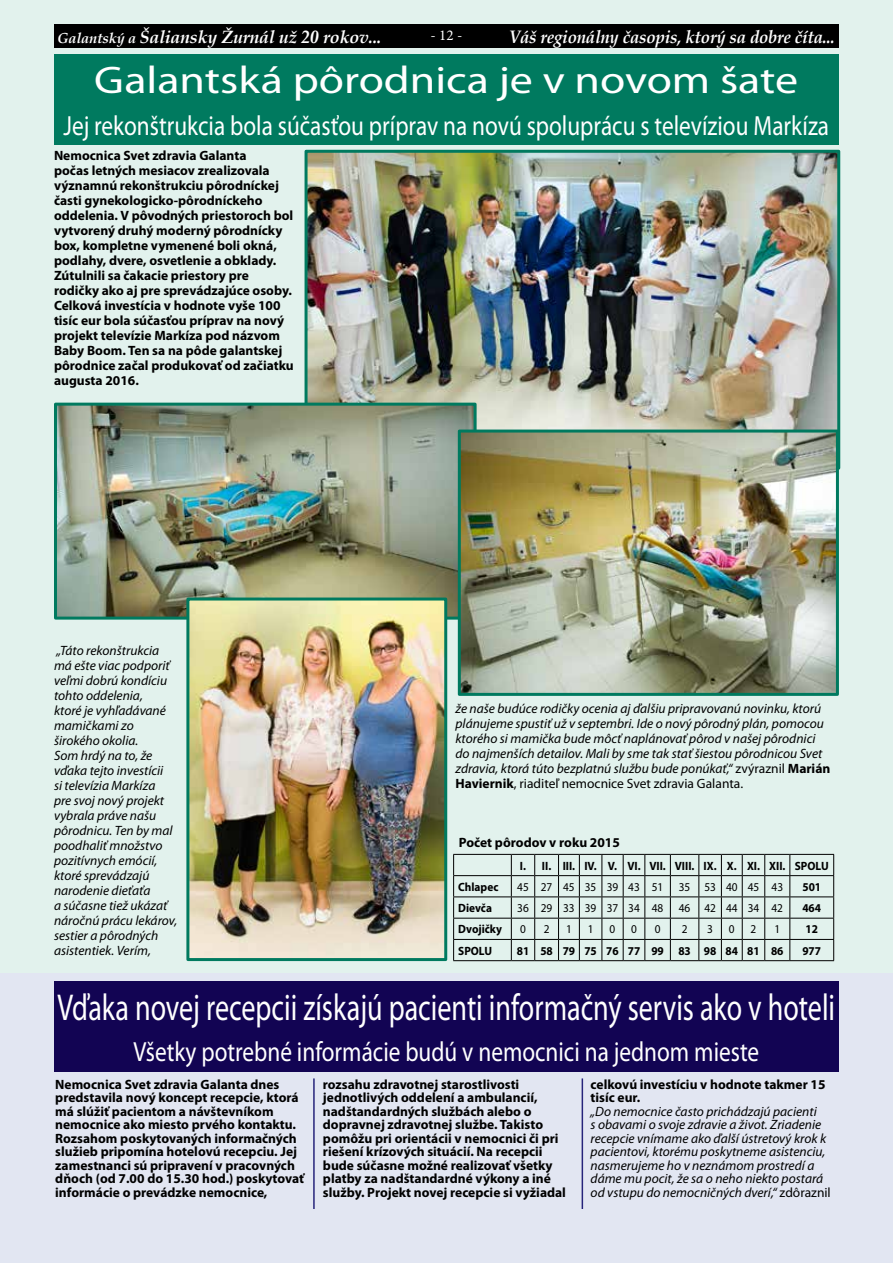
<style>
.page{position:relative;width:893px;height:1263px;background:#fff}
.page>*{position:absolute;margin:0;border:0;box-sizing:border-box;transform-origin:0 0}
.t1{font:38.7px "Myriad Pro";color:#fff;scale:1.19 1}
.t2{font:37.5px "Myriad Pro";color:#fff;scale:.75 1}
.t3{font:27.75px "Myriad Pro";color:#fff;scale:.84 1}
.t4{font:italic 700 18px "Book Antiqua";letter-spacing:-.01em;color:#fff;scale:.93 1}
.t5{font:italic 700 17.7px "Book Antiqua";letter-spacing:-.01em;color:#fff}
.t6{font:15px "Minion Pro";color:#fff}
.t7{font:700 13.5px/13.5px "Myriad Pro";color:#000}
.t8{font:italic 13.5px/15px "Myriad Pro";color:#000}
.t9{font:700 12px "Myriad Pro";color:#000;scale:.94 1}
.t10{font:12px "Myriad Pro";color:#000;scale:.94 1}
.s1{font-size:14.55px}
.s2{font-style:normal}
.s3{font-weight:700;font-style:normal}
</style>
<div class="page">
<div style="left:0;top:0;width:893px;height:974px;background:#e2f2ed"></div>
<div style="left:0;top:974px;width:893px;height:289px;background:#e2e6f2"></div>
<div style="left:54px;top:54px;width:785px;height:91px;background:#007a5f"></div>
<div style="left:54px;top:981px;width:785px;height:90px;background:#120453"></div>
<img style="left:309px;top:154px;width:527px;height:275px">
<div style="left:305px;top:150px;width:535px;height:320px;border:3px solid #007a5f"></div>
<img style="left:58px;top:407px;width:415px;height:209px">
<div style="left:54px;top:403px;width:423px;height:217px;border:3px solid #007a5f"></div>
<hr style="left:453px;top:854px;width:58px;height:1px;background:#000">
<hr style="left:790px;top:854px;width:44px;height:1px;background:#000">
<hr style="left:453px;top:875px;width:58px;height:1px;background:#000">
<hr style="left:790px;top:875px;width:44px;height:1px;background:#000">
<hr style="left:453px;top:896px;width:58px;height:1px;background:#000">
<hr style="left:790px;top:896px;width:44px;height:1px;background:#000">
<hr style="left:453px;top:918px;width:58px;height:1px;background:#000">
<hr style="left:790px;top:918px;width:44px;height:1px;background:#000">
<svg style="left:453px;top:855px;width:1px;height:105px"></svg>
<hr style="left:453px;top:939px;width:58px;height:1px;background:#000">
<hr style="left:790px;top:939px;width:44px;height:1px;background:#000">
<hr style="left:453px;top:960px;width:58px;height:1px;background:#000">
<hr style="left:790px;top:960px;width:44px;height:1px;background:#000">
<svg style="left:511px;top:854px;width:279px;height:107px"></svg>
<svg style="left:833px;top:855px;width:1px;height:105px"></svg>
<img style="left:462px;top:433px;width:373px;height:259px">
<div style="left:458px;top:429px;width:381px;height:267px;border:3px solid #007a5f"></div>
<img style="left:190px;top:601px;width:253px;height:356px">
<div style="left:186px;top:597px;width:261px;height:364px;border:3px solid #007a5f"></div>
<hr style="left:313px;top:1078px;width:2px;height:131px;background:#26247b">
<hr style="left:582px;top:1078px;width:1px;height:131px;background:#26247b">
<div style="left:54px;top:24px;width:785px;height:24px;background:#000"></div>
<h3 class="t5" style="left:57px;top:24px;width:326px"><span class="s1">Galantský a</span> Šaliansky Žurnál už 20 rokov...</h3>
<p class="t6" style="left:431px;top:25px;width:33px">- 12 -</p>
<h3 class="t4" style="left:509px;top:24px;width:352px">Váš regionálny časopis, ktorý sa dobre číta...</h3>
<h1 class="t1" style="left:94px;top:56px;width:593px">Galantská pôrodnica je v novom šate</h1>
<h3 class="t3" style="left:63px;top:108px;width:913px">Jej rekonštrukcia bola súčasťou príprav na novú spoluprácu s televíziou Markíza</h3>
<p class="t7" style="left:54px;top:147px;width:241px;line-height:15px">Nemocnica Svet zdravia Galanta<br>počas letných mesiacov zrealizovala významnú rekonštrukciu pôrodníckej časti gynekologicko-pôrodníckeho oddelenia. V pôvodných priestoroch bol vytvorený druhý moderný pôrodnícky box, kompletne vymenené boli okná, podlahy, dvere, osvetlenie a obklady.<br>Zútulnili sa čakacie priestory pre rodičky ako aj pre sprevádzajúce osoby.<br>Celková investícia v hodnote vyše 100 tisíc eur bola súčasťou príprav na nový projekt televízie Markíza pod názvom Baby Boom. Ten sa na pôde galantskej pôrodnice začal produkovať od začiatku augusta 2016.</p>
<p class="t8" style="left:54px;top:643px;width:125px">„Táto rekonštrukcia má ešte viac podporiť veľmi dobrú kondíciu tohto oddelenia,<br>ktoré je vyhľadávané mamičkami zo širokého okolia.<br>Som hrdý na to, že vďaka tejto investícii<br>si televízia Markíza<br>pre svoj nový projekt vybrala práve našu pôrodnicu. Ten by mal poodhaliť množstvo pozitívnych emócií, ktoré sprevádzajú narodenie dieťaťa<br>a súčasne tiež ukázať náročnú prácu lekárov, sestier a pôrodných asistentiek. Verím,</p>
<p class="t8" style="left:455px;top:701px;width:376px">že naše budúce rodičky ocenia aj ďalšiu pripravovanú novinku, ktorú plánujeme spustiť už v septembri. Ide o nový pôrodný plán, pomocou ktorého si mamička bude môcť naplánovať pôrod v našej pôrodnici do najmenších detailov. Mali by sme tak stať šiestou pôrodnicou Svet zdravia, ktorá túto bezplatnú službu bude ponúkať,“ <span class="s2">zvýraznil</span> <span class="s3">Marián Haviernik</span><span class="s2">, riaditeľ nemocnice Svet zdravia Galanta.</span></p>
<p class="t7" style="left:459px;top:835px;width:163px">Počet pôrodov v roku 2015</p>
<p class="t9" style="left:520px;top:858px;width:330px">I. II. III. IV. V. VI. VII. VIII. IX. X. XI. XII. SPOLU</p>
<p class="t9" style="left:458px;top:879px;width:44px">Chlapec</p>
<p class="t10" style="left:517px;top:879px;width:157px">45 27 45 35 39 43 51</p>
<p class="t10" style="left:679px;top:879px;width:112px">35 53 40 45 43</p>
<p class="t9" style="left:802px;top:879px;width:21px">501</p>
<p class="t9" style="left:458px;top:900px;width:37px">Dievča</p>
<p class="t10" style="left:517px;top:901px;width:157px">36 29 33 39 37 34 48</p>
<p class="t10" style="left:679px;top:901px;width:112px">46 42 44 34 42</p>
<p class="t9" style="left:802px;top:900px;width:21px">464</p>
<p class="t9" style="left:458px;top:921px;width:48px">Dvojičky</p>
<p class="t10" style="left:520px;top:922px;width:8px">0</p>
<p class="t10" style="left:544px;top:922px;width:8px">2</p>
<p class="t10" style="left:566px;top:922px;width:8px">1</p>
<p class="t10" style="left:588px;top:922px;width:8px">1</p>
<p class="t10" style="left:610px;top:922px;width:8px">0</p>
<p class="t10" style="left:631px;top:922px;width:8px">0</p>
<p class="t10" style="left:655px;top:922px;width:8px">0</p>
<p class="t10" style="left:682px;top:922px;width:8px">2</p>
<p class="t10" style="left:707px;top:922px;width:8px">3</p>
<p class="t10" style="left:729px;top:922px;width:8px">0</p>
<p class="t10" style="left:751px;top:922px;width:8px">2</p>
<p class="t10" style="left:774px;top:922px;width:8px">1</p>
<p class="t9" style="left:805px;top:921px;width:15px">12</p>
<p class="t9" style="left:458px;top:943px;width:37px">SPOLU</p>
<p class="t9" style="left:517px;top:943px;width:285px">81 58 79 75 76 77 99 83 98 84 81 86</p>
<p class="t9" style="left:802px;top:943px;width:21px">977</p>
<h2 class="t2" style="left:57px;top:984px;width:1038px">Vďaka novej recepcii získajú pacienti informačný servis ako v hoteli</h2>
<h3 class="t3" style="left:133px;top:1035px;width:746px">Všetky potrebné informácie budú v nemocnici na jednom mieste</h3>
<p class="t7" style="left:55px;top:1077px;width:250px">Nemocnica Svet zdravia Galanta dnes predstavila nový koncept recepcie, ktorá má slúžiť pacientom a návštevníkom nemocnice ako miesto prvého kontaktu.<br>Rozsahom poskytovaných informačných služieb pripomína hotelovú recepciu. Jej zamestnanci sú pripravení v pracovných dňoch (od 7.00 do 15.30 hod.) poskytovať informácie o prevádzke nemocnice,</p>
<p class="t7" style="left:323px;top:1077px;width:245px">rozsahu zdravotnej starostlivosti jednotlivých oddelení a ambulancií, nadštandardných službách alebo o dopravnej zdravotnej službe. Takisto pomôžu pri orientácii v nemocnici či pri riešení krízových situácií. Na recepcii bude súčasne možné realizovať všetky platby za nadštandardné výkony a iné služby. Projekt novej recepcie si vyžiadal</p>
<p class="t7" style="left:591px;top:1077px;width:236px">celkovú investíciu v hodnote takmer 15 tisíc eur.</p>
<p class="t8" style="left:591px;top:1104px;width:242px;line-height:13.5px">„Do nemocnice často prichádzajú pacienti<br>s obavami o svoje zdravie a život. Zriadenie recepcie vnímame ako ďalší ústretový krok k pacientovi, ktorému poskytneme asistenciu, nasmerujeme ho v neznámom prostredí a dáme mu pocit, že sa o neho niekto postará od vstupu do nemocničných dverí,“ <span class="s2">zdôraznil</span></p>
</div>
